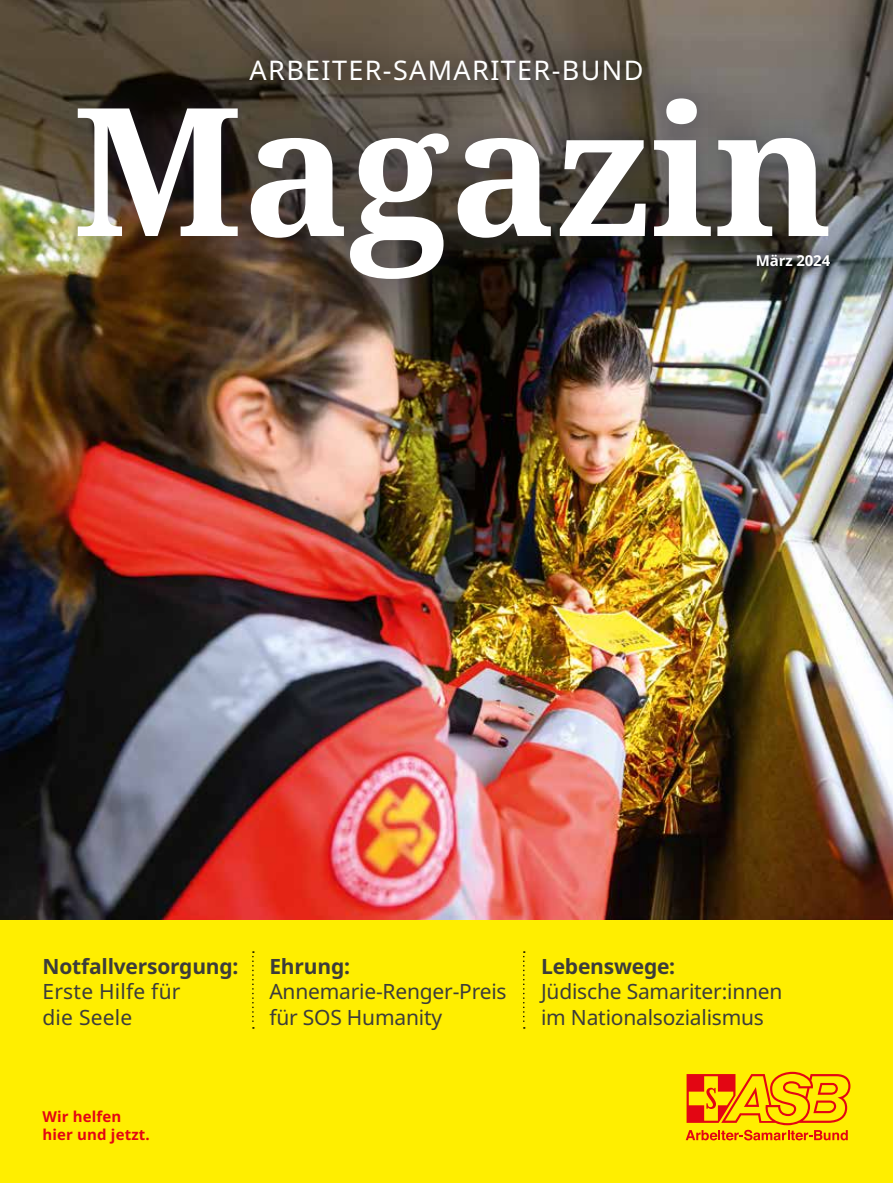
<style>
.page{position:relative;width:893px;height:1183px;background:#fff}
.page>*{position:absolute;margin:0;border:0;box-sizing:border-box;transform-origin:0 0}
.t1{font:700 178.5px "Noto Serif";color:#fff}
.t2{font:27px "Noto Sans";letter-spacing:.05em;color:#fff}
.t3{font:21px/25.2px "Noto Sans";letter-spacing:-.01em;color:#3c3c3b}
.t4{font:700 21px "Noto Sans";letter-spacing:-.01em;color:#3c3c3b}
.t5{font:21px/25.2px "Noto Sans";letter-spacing:.01em;color:#3c3c3b}
.t6{font:700 15px/18.8px "Noto Sans";letter-spacing:.01em;color:#e30613}
.t7{font:700 15px "Noto Sans";letter-spacing:-.01em;color:#fff}
</style>
<div class="page">
<img style="left:0;top:0;width:893px;height:919px">
<div style="left:0;top:919px;width:893px;height:263px;background:#fe0"></div>
<svg style="left:686px;top:1071px;width:164px;height:69px"></svg>
<div style="left:51px;top:72px;width:804px;height:235px;background:#2c2d48;opacity:.42"></div>
<svg style="left:742px;top:240px;width:102px;height:41px;background:#474949"></svg>
<div style="left:226px;top:33px;width:442px;height:75px;background:#000;opacity:.82"></div>
<svg style="left:252px;top:951px;width:2px;height:77px"></svg>
<svg style="left:523px;top:951px;width:2px;height:77px"></svg>
<p class="t2" style="left:250px;top:55px;width:395px">ARBEITER-SAMARITER-BUND</p>
<h1 class="t1" style="left:73px;top:46px;width:762px">Magazin</h1>
<p class="t7" style="left:756px;top:252px;width:76px">März 2024</p>
<p class="t4" style="left:43px;top:954px;width:198px">Notfallversorgung:</p>
<p class="t5" style="left:43px;top:979px;width:140px">Erste Hilfe für die Seele</p>
<p class="t4" style="left:269px;top:954px;width:82px">Ehrung:</p>
<p class="t3" style="left:269px;top:979px;width:239px">Annemarie-Renger-Preis für SOS Humanity</p>
<p class="t6" style="left:43px;top:1106px;width:109px">Wir helfen hier und jetzt.</p>
<p class="t4" style="left:541px;top:954px;width:136px">Lebenswege:</p>
<p class="t3" style="left:541px;top:979px;width:243px">Jüdische Samariter:innen im Nationalsozialismus</p>
</div>
